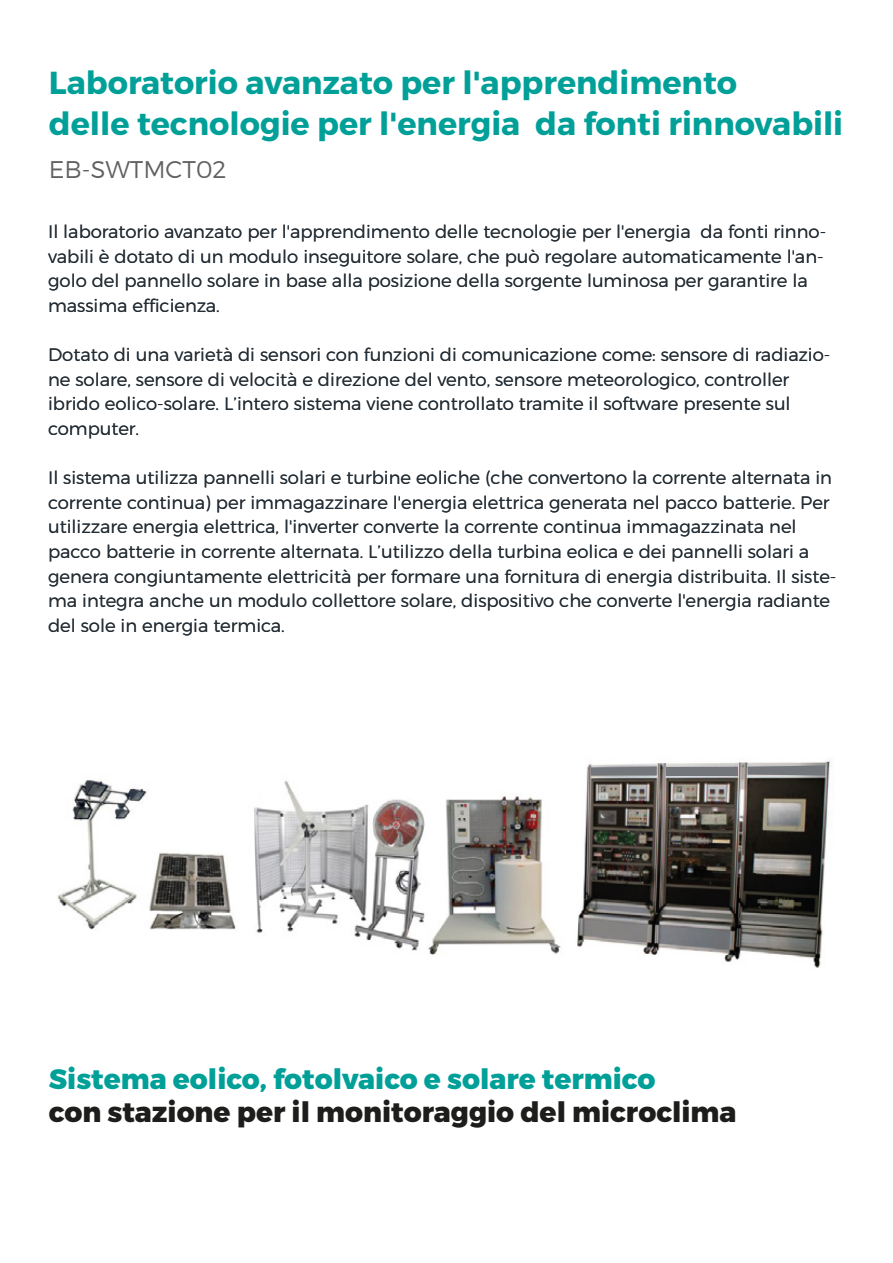
<style>
.page{position:relative;width:893px;height:1263px;background:#fff}
.page>*{position:absolute;margin:0;border:0;box-sizing:border-box;transform-origin:0 0}
.t1{font:700 31.8px/40.7px "Montserrat";color:#00a099}
.t2{font:800 28.05px "Montserrat";color:#1d1d1b}
.t3{font:800 28.05px "Montserrat";color:#00a099}
.t4{font:300 24.15px "Montserrat";color:#616160}
.t5{font:300 18px/24.6px "Montserrat";color:#212c35}
</style>
<div class="page">
<img style="left:57px;top:759px;width:775px;height:209px">
<svg style="left:591px;top:767px;width:65px;height:8px"></svg>
<div style="left:666px;top:767px;width:72px;height:8px;background:#73777c"></div>
<svg style="left:748px;top:765px;width:77px;height:10px"></svg>
<h1 class="t1" style="left:49px;top:63px;width:796px">Laboratorio avanzato per l'apprendimento<br>delle tecnologie per l'energia da fonti rinnovabili</h1>
<h3 class="t4" style="left:49px;top:154px;width:179px">EB-SWTMCT02</h3>
<p class="t5" style="left:48px;top:219px;width:780px">Il laboratorio avanzato per l'apprendimento delle tecnologie per l'energia da fonti rinno&shy;vabili è dotato di un modulo inseguitore solare, che può regolare automaticamente l'an&shy;golo del pannello solare in base alla posizione della sorgente luminosa per garantire la massima efficienza.</p>
<p class="t5" style="left:48px;top:342px;width:784px">Dotato di una varietà di sensori con funzioni di comunicazione come: sensore di radiazio&shy;ne solare, sensore di velocità e direzione del vento, sensore meteorologico, controller ibrido eolico-solare. L’intero sistema viene controllato tramite il software presente sul computer.</p>
<p class="t5" style="left:48px;top:465px;width:790px">Il sistema utilizza pannelli solari e turbine eoliche (che convertono la corrente alternata in corrente continua) per immagazzinare l'energia elettrica generata nel pacco batterie. Per utilizzare energia elettrica, l'inverter converte la corrente continua immagazzinata nel pacco batterie in corrente alternata. L’utilizzo della turbina eolica e dei pannelli solari a genera congiuntamente elettricità per formare una fornitura di energia distribuita. Il siste&shy;ma integra anche un modulo collettore solare, dispositivo che converte l'energia radiante del sole in energia termica.</p>
<h2 class="t3" style="left:49px;top:1061px;width:608px">Sistema eolico, fotolvaico e solare termico</h2>
<h2 class="t2" style="left:49px;top:1095px;width:689px">con stazione per il monitoraggio del microclima</h2>
</div>
